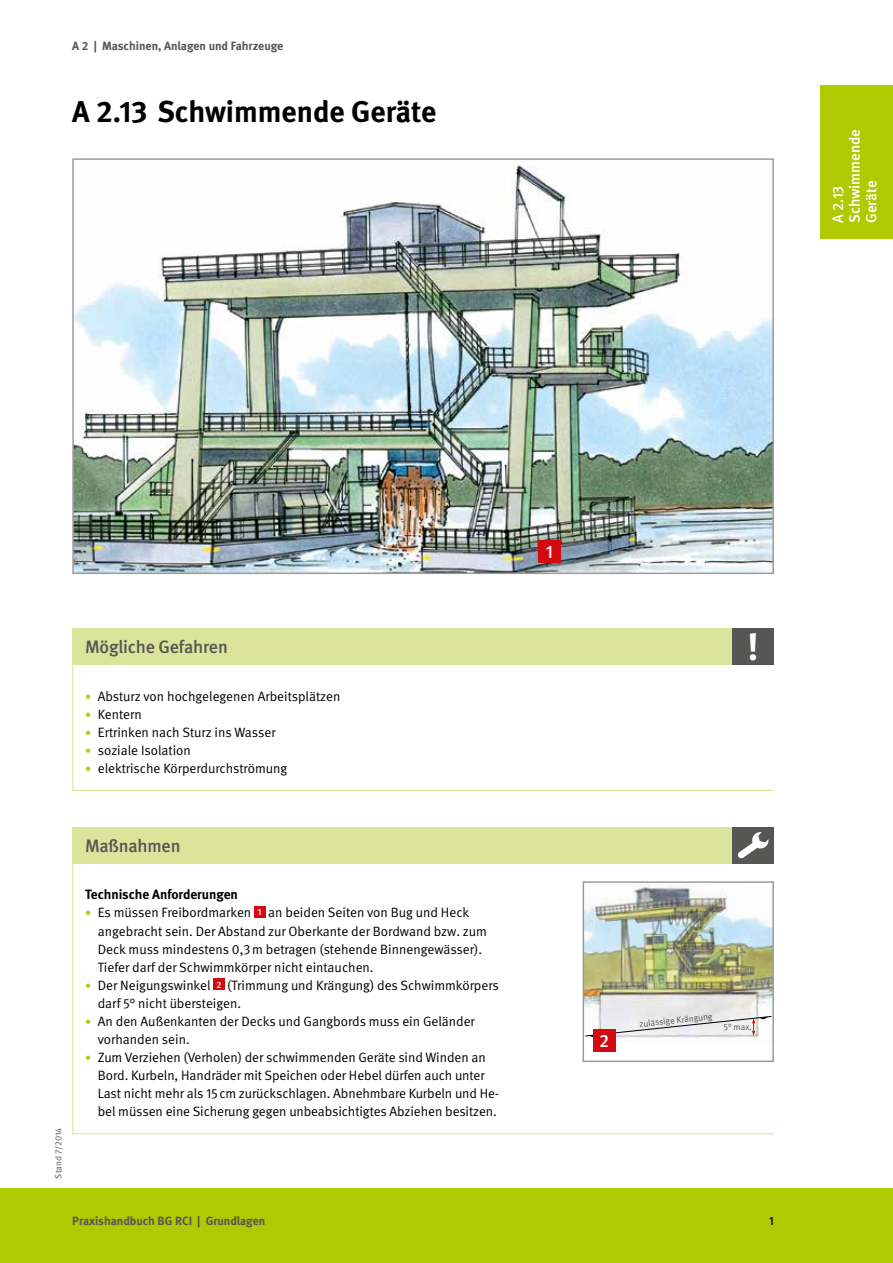
<style>
.page{position:relative;width:893px;height:1263px;background:#fff}
.page>*{position:absolute;margin:0;border:0;box-sizing:border-box;transform-origin:0 0}
.t1{font:700 38.1px "DGUV Meta";color:#fff}
.t2{font:700 30px "DGUV Meta";color:#000}
.t3{font:500 18px "DGUV Meta";letter-spacing:-.01em;color:#565655}
.t4{font:500 18px "DGUV Meta";color:#fff}
.t5{font:500 15px/16.5px "DGUV Meta";color:#fff}
.t6{font:13.5px/18.1px "DGUV Meta";letter-spacing:-.005em;color:#000}
.t7{font:700 13.5px "DGUV Meta";color:#000}
.t8{font:700 12px "DGUV Meta";color:#565655}
.t9{font:500 12px "DGUV Meta";color:#000}
.t10{font:9px "DGUV Meta";color:#565655}
.s1{font-size:12px;color:#afca00}
</style>
<div class="page">
<div style="left:0;top:1188px;width:893px;height:75px;background:#afca00"></div>
<svg style="left:72px;top:664px;width:702px;height:127px"></svg>
<div style="left:72px;top:628px;width:702px;height:36px;background:#dae49a"></div>
<svg style="left:72px;top:827px;width:702px;height:308px"></svg>
<div style="left:732px;top:827px;width:42px;height:36px;background:#565655"></div>
<svg style="left:738px;top:832px;width:31px;height:27px"></svg>
<div style="left:732px;top:628px;width:42px;height:36px;background:#565655"></div>
<img style="left:75px;top:165px;width:696px;height:406px">
<div style="left:72px;top:158px;width:702px;height:416px;border:2px solid #9c9c9d"></div>
<div style="left:538px;top:540px;width:22px;height:22px;background:#d40a11"></div>
<img style="left:586px;top:884px;width:185px;height:161px">
<div style="left:583px;top:881px;width:191px;height:181px;border:2px solid #9c9c9d"></div>
<svg style="left:584px;top:1015px;width:188px;height:22px"></svg>
<div style="left:593px;top:1029px;width:22px;height:22px;background:#d40a11"></div>
<div style="left:821px;top:85px;width:72px;height:153px;background:#afca00"></div>
<p class="t8" style="left:72px;top:39px;width:213px">A 2 | Maschinen, Anlagen und Fahrzeuge</p>
<h2 class="t2" style="left:72px;top:94px;width:366px">A 2.13 Schwimmende Geräte</h2>
<p class="t5" style="left:830px;top:223px;width:96px;rotate:-90deg">A 2.13<br>Schwimmende<br>Geräte</p>
<h3 class="t4" style="left:546px;top:542px;width:9px">1</h3>
<h3 class="t3" style="left:85px;top:636px;width:144px">Mögliche Gefahren</h3>
<p class="t6" style="left:85px;top:687px;width:257px"><span class="s1">•</span> Absturz von hochgelegenen Arbeitsplätzen</p>
<p class="t6" style="left:85px;top:705px;width:58px"><span class="s1">•</span> Kentern</p>
<p class="t6" style="left:85px;top:723px;width:192px"><span class="s1">•</span> Ertrinken nach Sturz ins Wasser</p>
<p class="t6" style="left:85px;top:741px;width:107px"><span class="s1">•</span> soziale Isolation</p>
<p class="t6" style="left:85px;top:759px;width:204px"><span class="s1">•</span> elektrische Körperdurchströmung</p>
<h1 class="t1" style="left:748px;top:624px;width:13px">!</h1>
<p class="t10" style="left:53px;top:1178px;width:52px;rotate:-90deg">Stand 7/2014</p>
<h3 class="t3" style="left:85px;top:835px;width:97px">Maßnahmen</h3>
<p class="t7" style="left:85px;top:887px;width:154px">Technische Anforderungen</p>
<p class="t6" style="left:98px;top:904px;width:390px;text-indent:-13px"><span class="s1">•</span> Es müssen Freibordmarken <sup>1</sup> an beiden Seiten von Bug und Heck angebracht sein. Der Abstand zur Oberkante der Bordwand bzw. zum Deck muss mindestens 0,3m betragen (stehende Binnengewässer).<br>Tiefer darf der Schwimmkörper nicht eintauchen.</p>
<p class="t6" style="left:98px;top:976px;width:403px;text-indent:-13px"><span class="s1">•</span> Der Neigungswinkel <sup>2</sup> (Trimmung und Krängung) des Schwimmkörpers darf 5° nicht übersteigen.</p>
<p class="t6" style="left:98px;top:1012px;width:379px;text-indent:-13px"><span class="s1">•</span> An den Außenkanten der Decks und Gangbords muss ein Geländer vorhanden sein.</p>
<p class="t6" style="left:98px;top:1049px;width:403px;text-indent:-13px"><span class="s1">•</span> Zum Verziehen (Verholen) der schwimmenden Geräte sind Winden an Bord. Kurbeln, Handräder mit Speichen oder Hebel dürfen auch unter Last nicht mehr als 15cm zurückschlagen. Abnehmbare Kurbeln und He&shy;bel müssen eine Sicherung gegen unbeabsichtigtes Abziehen besitzen.</p>
<h3 class="t4" style="left:599px;top:1030px;width:11px">2</h3>
<p class="t10" style="left:639px;top:1019px;width:75px;rotate:-6deg">zulässige Krängung</p>
<p class="t10" style="left:724px;top:1022px;width:30px">5° max.</p>
<p class="t8" style="left:72px;top:1213px;width:195px">Praxishandbuch BG RCI | Grundlagen</p>
<p class="t9" style="left:769px;top:1213px;width:6px">1</p>
</div>
